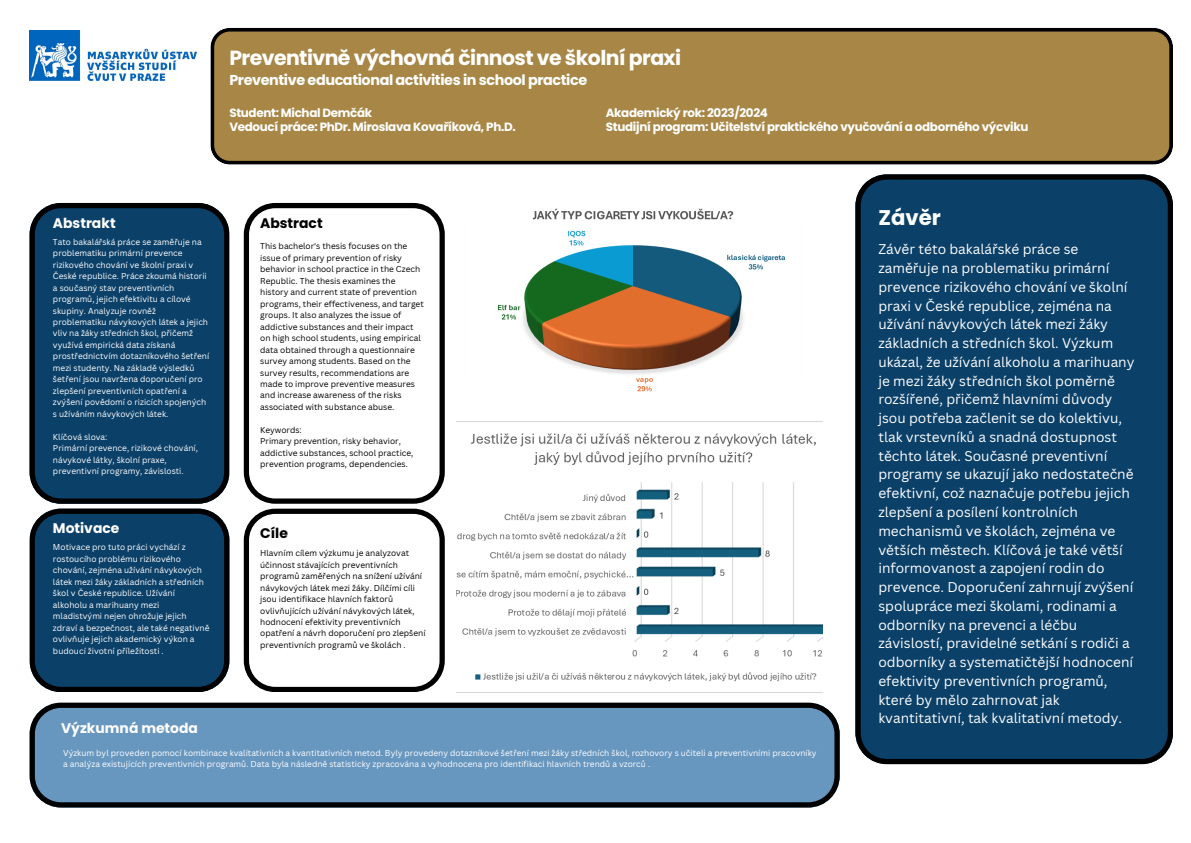
<style>
.page{position:relative;width:1191px;height:843px;background:#fff}
.page>*{position:absolute;margin:0;border:0;box-sizing:border-box;transform-origin:0 0}
.t1{font:700 21.2px "Poppins";color:#fff}
.t2{font:700 20.4px "Poppins";letter-spacing:-.025em;color:#fff}
.t3{font:700 14.4px "Poppins";letter-spacing:-.025em;color:#fff}
.t4{font:700 13.9px "Poppins";color:#fff}
.t5{font:700 13.9px "Poppins";color:#000}
.t6{font:13.7px/18.8px "Canva Sans";color:#fff}
.t7{font:700 11.9px "Poppins";letter-spacing:-.025em;color:#fff}
.t8{font:8.3px/11.5px "Canva Sans";color:#fff}
.t9{font:8.3px/11.5px "Canva Sans";color:#000}
</style>
<div class="page">
<div style="left:210px;top:28px;width:962px;height:136px;background:#a88746"></div>
<img style="left:30px;top:30px;width:166px;height:50px">
<svg style="left:30px;top:203px;width:199px;height:300px;background:#0d3d61"></svg>
<svg style="left:244px;top:203px;width:201px;height:300px"></svg>
<div style="left:855px;top:174px;width:317px;height:590px;background:#0b4068"></div>
<svg style="left:30px;top:508px;width:199px;height:183px;background:#0f3e61"></svg>
<svg style="left:244px;top:508px;width:201px;height:183px"></svg>
<img style="left:465px;top:205px;width:336px;height:188px;border-radius:16px">
<img style="left:457px;top:421px;width:365px;height:261px">
<svg style="left:30px;top:702px;width:809px;height:105px;background:#5f88ac"></svg>
<h2 class="t2" style="left:229px;top:44px;width:453px">Preventivně výchovná činnost ve školní praxi</h2>
<h2 class="t3" style="left:229px;top:70px;width:359px">Preventive educational activities in school practice</h2>
<h4 class="t7" style="left:229px;top:104px;width:144px">Student: Michal Demčák</h4>
<h4 class="t7" style="left:605px;top:104px;width:164px">Akademický rok: 2023/2024</h4>
<h4 class="t7" style="left:229px;top:119px;width:288px">Vedoucí práce: PhDr. Miroslava Kovaříková, Ph.D.</h4>
<h4 class="t7" style="left:606px;top:119px;width:424px">Studijní program: Učitelství praktického vyučování a odborného výcviku</h4>
<h1 class="t4" style="left:53px;top:213px;width:64px">Abstrakt</h1>
<h3 class="t8" style="left:53px;top:236px;width:158px">Tato bakalářská práce se zaměřuje na problematiku primární prevence rizikového chování ve školní praxi v České republice. Práce zkoumá historii a současný stav preventivních programů, jejich efektivitu a cílové skupiny. Analyzuje rovněž problematiku návykových látek a jejich vliv na žáky středních škol, přičemž využívá empirická data získaná prostřednictvím dotazníkového šetření mezi studenty. Na základě výsledků šetření jsou navržena doporučení pro zlepšení preventivních opatření a zvýšení povědomí o rizicích spojených s užíváním návykových látek.</h3>
<h2 class="t8" style="left:53px;top:430px;width:56px">Klíčová slova:</h2>
<p class="t8" style="left:53px;top:442px;width:146px">Primární prevence, rizikové chování, návykové látky, školní praxe, preventivní programy, závislosti.</p>
<p class="t4" style="left:53px;top:518px;width:68px">Motivace</p>
<h2 class="t8" style="left:53px;top:541px;width:158px">Motivace pro tuto práci vychází z rostoucího problému rizikového chování, zejména užívání návykových látek mezi žáky základních a středních škol v České republice. Užívání alkoholu a marihuany mezi mladistvými nejen ohrožuje jejich zdraví a bezpečnost, ale také negativně ovlivňuje jejich akademický výkon a budoucí životní příležitosti .</h2>
<p class="t5" style="left:260px;top:213px;width:64px">Abstract</p>
<p class="t9" style="left:260px;top:240px;width:165px">This bachelor's thesis focuses on the issue of primary prevention of risky behavior in school practice in the Czech Republic. The thesis examines the history and current state of prevention programs, their effectiveness, and target groups. It also analyzes the issue of addictive substances and their impact on high school students, using empirical data obtained through a questionnaire survey among students. Based on the survey results, recommendations are made to improve preventive measures and increase awareness of the risks associated with substance abuse.</p>
<h2 class="t9" style="left:260px;top:424px;width:43px">Keywords:</h2>
<p class="t9" style="left:260px;top:435px;width:155px">Primary prevention, risky behavior, addictive substances, school practice, prevention programs, dependencies.</p>
<p class="t5" style="left:260px;top:523px;width:29px">Cíle</p>
<h2 class="t9" style="left:260px;top:547px;width:167px">Hlavním cílem výzkumu je analyzovat účinnost stávajících preventivních programů zaměřených na snížení užívání návykových látek mezi žáky. Dílčími cíli jsou identifikace hlavních faktorů ovlivňujících užívání návykových látek, hodnocení efektivity preventivních opatření a návrh doporučení pro zlepšení preventivních programů ve školách .</h2>
<h2 class="t4" style="left:61px;top:718px;width:138px">Výzkumná metoda</h2>
<p class="t8" style="left:63px;top:746px;width:755px">Výzkum byl proveden pomocí kombinace kvalitativních a kvantitativních metod. Byly provedeny dotazníkové šetření mezi žáky středních škol, rozhovory s učiteli a preventivními pracovníky a analýza existujících preventivních programů. Data byla následně statisticky zpracována a vyhodnocena pro identifikaci hlavních trendů a vzorců .</p>
<p class="t1" style="left:878px;top:203px;width:64px">Závěr</p>
<p class="t6" style="left:878px;top:239px;width:258px">Závěr této bakalářské práce se zaměřuje na problematiku primární prevence rizikového chování ve školní praxi v České republice, zejména na užívání návykových látek mezi žáky základních a středních škol. Výzkum ukázal, že užívání alkoholu a marihuany je mezi žáky středních škol poměrně rozšířené, přičemž hlavními důvody jsou potřeba začlenit se do kolektivu, tlak vrstevníků a snadná dostupnost těchto látek. Současné preventivní programy se ukazují jako nedostatečně efektivní, což naznačuje potřebu jejich zlepšení a posílení kontrolních mechanismů ve školách, zejména ve větších městech. Klíčová je také větší informovanost a zapojení rodin do prevence. Doporučení zahrnují zvýšení spolupráce mezi školami, rodinami a odborníky na prevenci a léčbu závislostí, pravidelné setkání s rodiči a odborníky a systematičtější hodnocení efektivity preventivních programů, které by mělo zahrnovat jak kvantitativní, tak kvalitativní metody.</p>
</div>
